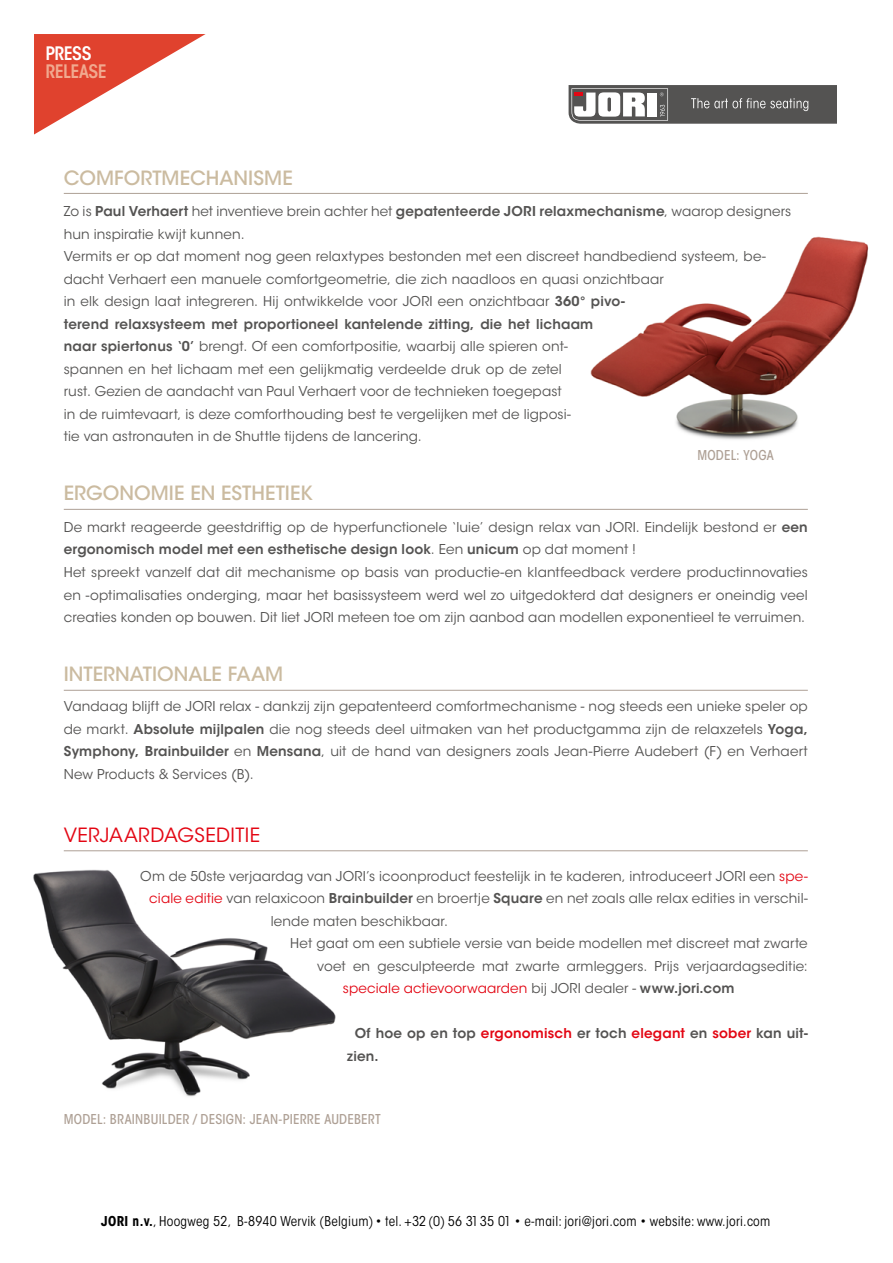
<style>
.page{position:relative;width:893px;height:1263px;background:#fff}
.page>*{position:absolute;margin:0;border:0;box-sizing:border-box;transform-origin:0 0}
.t1{font:500 19.5px "ITC Avant Garde Std";color:#cbbba0}
.t2{font:19.5px "ITC Avant Garde Std";letter-spacing:.015em;color:#e30613}
.t3{font:600 condensed 18.45px "ITC Avant Garde Std";letter-spacing:-.03em;color:#f1a98f}
.t4{font:600 condensed 18.45px "ITC Avant Garde Std";letter-spacing:-.03em;color:#fff}
.t5{font:13.5px/22.5px "ITC Avant Garde Std";letter-spacing:.01em;color:#545352}
.t6{font:condensed 13.5px "ITC Avant Garde Std";letter-spacing:.02em;color:#000}
.t7{font:600 13.5px/22.5px "ITC Avant Garde Std";letter-spacing:.015em;color:#545352}
.t8{font:500 condensed 13.5px "ITC Avant Garde Std";letter-spacing:.015em;color:#aea095}
.t9{font:13.5px "ITC Avant Garde Std";letter-spacing:.01em;color:#e30613}
.s1{font-weight:600}
.s2{color:#e30613}
.s3{color:#545352}
.s4{font-weight:600;color:#545352}
.s5{font-weight:700}
</style>
<div class="page">
<img style="left:590px;top:236px;width:279px;height:204px">
<svg style="left:569px;top:85px;width:267px;height:39px;background:#767473"></svg>
<svg style="left:34px;top:34px;width:172px;height:101px"></svg>
<img style="left:33px;top:869px;width:303px;height:228px">
<hr style="left:64px;top:193px;width:744px;height:1px;background:#aea095">
<hr style="left:64px;top:509px;width:744px;height:1px;background:#aea095">
<hr style="left:64px;top:690px;width:744px;height:1px;background:#aea095">
<hr style="left:64px;top:850px;width:744px;height:1px;background:#aea095">
<h2 class="t4" style="left:45px;top:42px;width:48px">PRESS</h2>
<h2 class="t3" style="left:45px;top:60px;width:63px">RELEASE</h2>
<h1 class="t1" style="left:64px;top:165px;width:231px">COMFORTMECHANISME</h1>
<p class="t5" style="left:64px;top:200px;width:729px">Zo is <span class="s1">Paul Verhaert</span> het inventieve brein achter het <span class="s1">gepatenteerde JORI relaxmechanisme</span>, waarop designers hun inspiratie kwijt kunnen.<br>Vermits er op dat moment nog geen relaxtypes bestonden met een discreet handbediend systeem, be&shy;dacht Verhaert een manuele comfortgeometrie, die zich naadloos en quasi onzichtbaar<br>in elk design laat integreren. Hij ontwikkelde voor JORI een onzichtbaar <span class="s1">360° pivo-<br>terend relaxsysteem met proportioneel kantelende zitting, die het lichaam<br>naar spiertonus ‘0’</span> brengt. Of een comfortpositie, waarbij alle spieren ont-<br>spannen en het lichaam met een gelijkmatig verdeelde druk op de zetel<br>rust. Gezien de aandacht van Paul Verhaert voor de technieken toegepast<br>in de ruimtevaart, is deze comforthouding best te vergelijken met de ligposi-<br>tie van astronauten in de Shuttle tijdens de lancering.</p>
<p class="t8" style="left:697px;top:447px;width:78px">MODEL: YOGA</p>
<h1 class="t1" style="left:64px;top:481px;width:250px">ERGONOMIE EN ESTHETIEK</h1>
<p class="t5" style="left:64px;top:516px;width:746px">De markt reageerde geestdriftig op de hyperfunctionele ‘luie’ design relax van JORI. Eindelijk bestond er <span class="s1">een ergonomisch model met een esthetische design look</span>. Een <span class="s1">unicum</span> op dat moment !<br>Het spreekt vanzelf dat dit mechanisme op basis van productie-en klantfeedback verdere productinnovaties en -optimalisaties onderging, maar het basissysteem werd wel zo uitgedokterd dat designers er oneindig veel creaties konden op bouwen. Dit liet JORI meteen toe om zijn aanbod aan modellen exponentieel te verruimen.</p>
<h1 class="t1" style="left:64px;top:662px;width:221px">INTERNATIONALE FAAM</h1>
<p class="t5" style="left:64px;top:695px;width:746px;text-align:justify">Vandaag blijft de JORI relax - dankzij zijn gepatenteerd comfortmechanisme - nog steeds een unieke speler op de markt. <span class="s1">Absolute mijlpalen</span> die nog steeds deel uitmaken van het productgamma zijn de relaxzetels <span class="s1">Yoga, Symphony, Brainbuilder</span> en <span class="s1">Mensana</span>, uit de hand van designers zoals Jean-Pierre Audebert (F) en Verhaert New Products &amp; Services (B).</p>
<h1 class="t2" style="left:64px;top:823px;width:198px">VERJAARDAGSEDITIE</h1>
<p class="t5" style="left:140px;top:865px;width:669px">Om de 50ste verjaardag van JORI’s icoonproduct feestelijk in te kaderen, introduceert JORI een <span class="s2">spe-</span></p>
<p class="t5" style="left:149px;top:887px;width:660px"><span class="s2">ciale editie</span> van relaxicoon <span class="s1">Brainbuilder</span> en broertje <span class="s1">Square</span> en net zoals alle relax edities in verschil-</p>
<p class="t5" style="left:271px;top:910px;width:179px">lende maten beschikbaar.</p>
<p class="t5" style="left:290px;top:932px;width:519px">Het gaat om een subtiele versie van beide modellen met discreet mat zwarte</p>
<p class="t5" style="left:317px;top:955px;width:492px">voet en gesculpteerde mat zwarte armleggers. Prijs verjaardagseditie:</p>
<p class="t9" style="left:343px;top:980px;width:393px">speciale actievoorwaarden <span class="s3">bij JORI dealer -</span> <span class="s4">www.jori.com</span></p>
<p class="t7" style="left:347px;top:1022px;width:462px;text-indent:8px">Of hoe op en top <span class="s2">ergonomisch</span> er toch <span class="s2">elegant</span> en <span class="s2">sober</span> kan uit&shy;zien.</p>
<p class="t8" style="left:64px;top:1111px;width:318px">MODEL: BRAINBUILDER / DESIGN: JEAN-PIERRE AUDEBERT</p>
<p class="t6" style="left:101px;top:1213px;width:671px"><span class="s5">JORI n.v.</span>, Hoogweg 52, B-8940 Wervik (Belgium) • tel. +32 (0) 56 31 35 01 • e-mail: jori@jori.com • website: www.jori.com</p>
</div>
